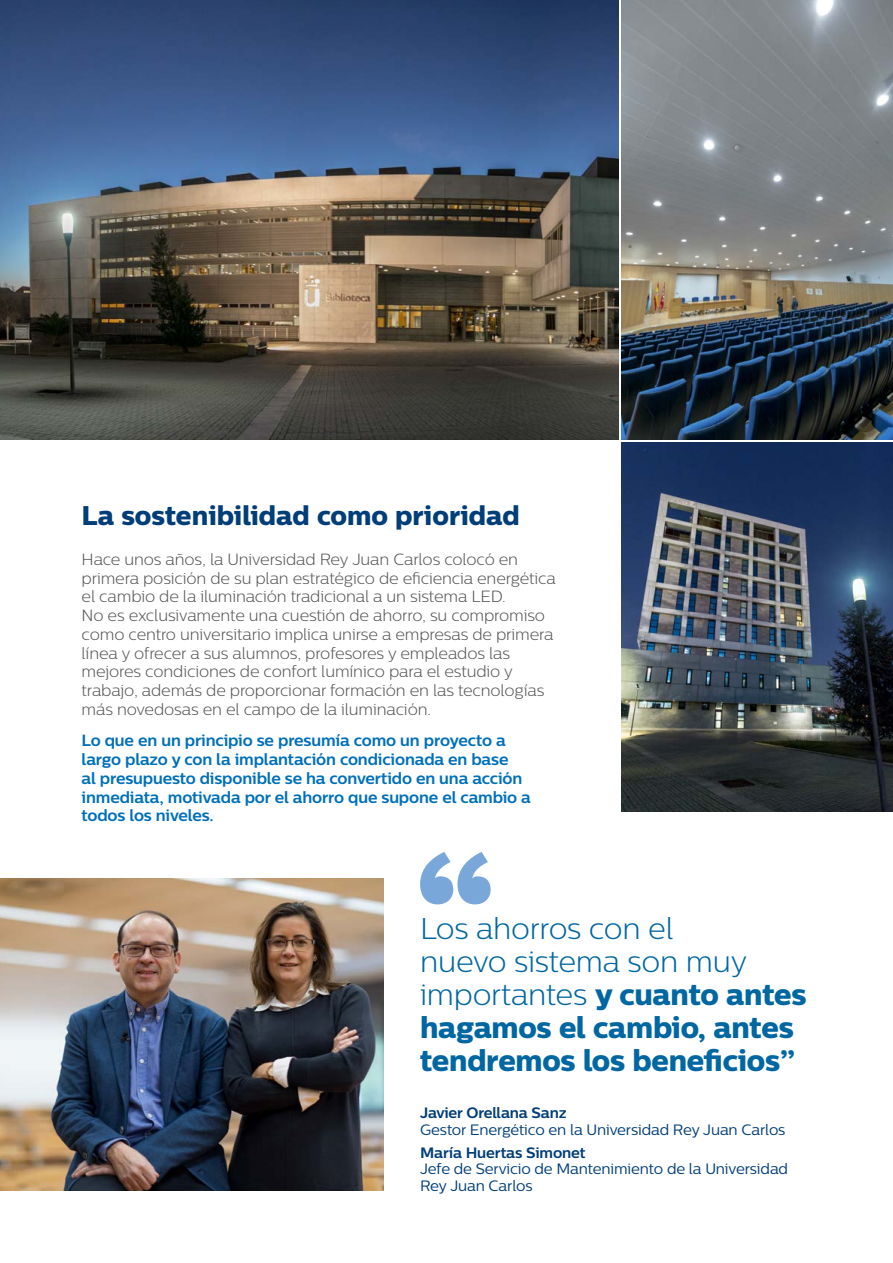
<style>
.page{position:relative;width:893px;height:1263px;background:#fff}
.page>*{position:absolute;margin:0;border:0;box-sizing:border-box;transform-origin:0 0}
.t1{font:30px/33px "Centrale Sans X Bold";letter-spacing:-.01em;color:#0067a2}
.t2{font:300 30px/33px "Centrale Sans";letter-spacing:-.01em;color:#0067a2}
.t3{font:27px "Centrale Sans X Bold";color:#003e79}
.t4{font:300 16.2px/18.8px "Centrale Sans";letter-spacing:-.01em;color:#565656}
.t5{font:700 16.2px/18.8px "Centrale Sans";letter-spacing:-.01em;color:#0070ba}
.t6{font:15px/16.5px "Centrale Sans";letter-spacing:-.01em;color:#003e79}
.t7{font:700 15px "Centrale Sans";letter-spacing:-.01em;color:#003e79}
.s1{font-family:"Centrale Sans";font-weight:300}
</style>
<div class="page">
<img style="left:0;top:0;width:619px;height:439px">
<img style="left:621px;top:0;width:272px;height:439px">
<img style="left:621px;top:442px;width:272px;height:370px">
<img style="left:0;top:878px;width:384px;height:313px">
<svg style="left:420px;top:852px;width:71px;height:52px"></svg>
<h2 class="t3" style="left:82px;top:499px;width:440px">La sostenibilidad como prioridad</h2>
<p class="t4" style="left:82px;top:550px;width:476px">Hace unos años, la Universidad Rey Juan Carlos colocó en primera posición de su plan estratégico de eficiencia energética el cambio de la iluminación tradicional a un sistema LED.<br>No es exclusivamente una cuestión de ahorro, su compromiso como centro universitario implica unirse a empresas de primera línea y ofrecer a sus alumnos, profesores y empleados las mejores condiciones de confort lumínico para el estudio y trabajo, además de proporcionar formación en las tecnologías más novedosas en el campo de la iluminación.</p>
<p class="t5" style="left:82px;top:731px;width:451px">Lo que en un principio se presumía como un proyecto a largo plazo y con la implantación condicionada en base<br>al presupuesto disponible se ha convertido en una acción inmediata, motivada por el ahorro que supone el cambio a todos los niveles.</p>
<h1 class="t2" style="left:420px;top:912px;width:329px">Los ahorros con el nuevo sistema son muy</h1>
<h1 class="t1" style="left:420px;top:977px;width:388px"><span class="s1">importantes</span> y cuanto antes hagamos el cambio, antes tendremos los beneficios”</h1>
<p class="t7" style="left:420px;top:1104px;width:148px">Javier Orellana Sanz</p>
<p class="t6" style="left:420px;top:1121px;width:367px">Gestor Energético en la Universidad Rey Juan Carlos</p>
<p class="t7" style="left:420px;top:1143px;width:167px">María Huertas Simonet</p>
<p class="t6" style="left:420px;top:1160px;width:369px">Jefe de Servicio de Mantenimiento de la Universidad<br>Rey Juan Carlos</p>
</div>
